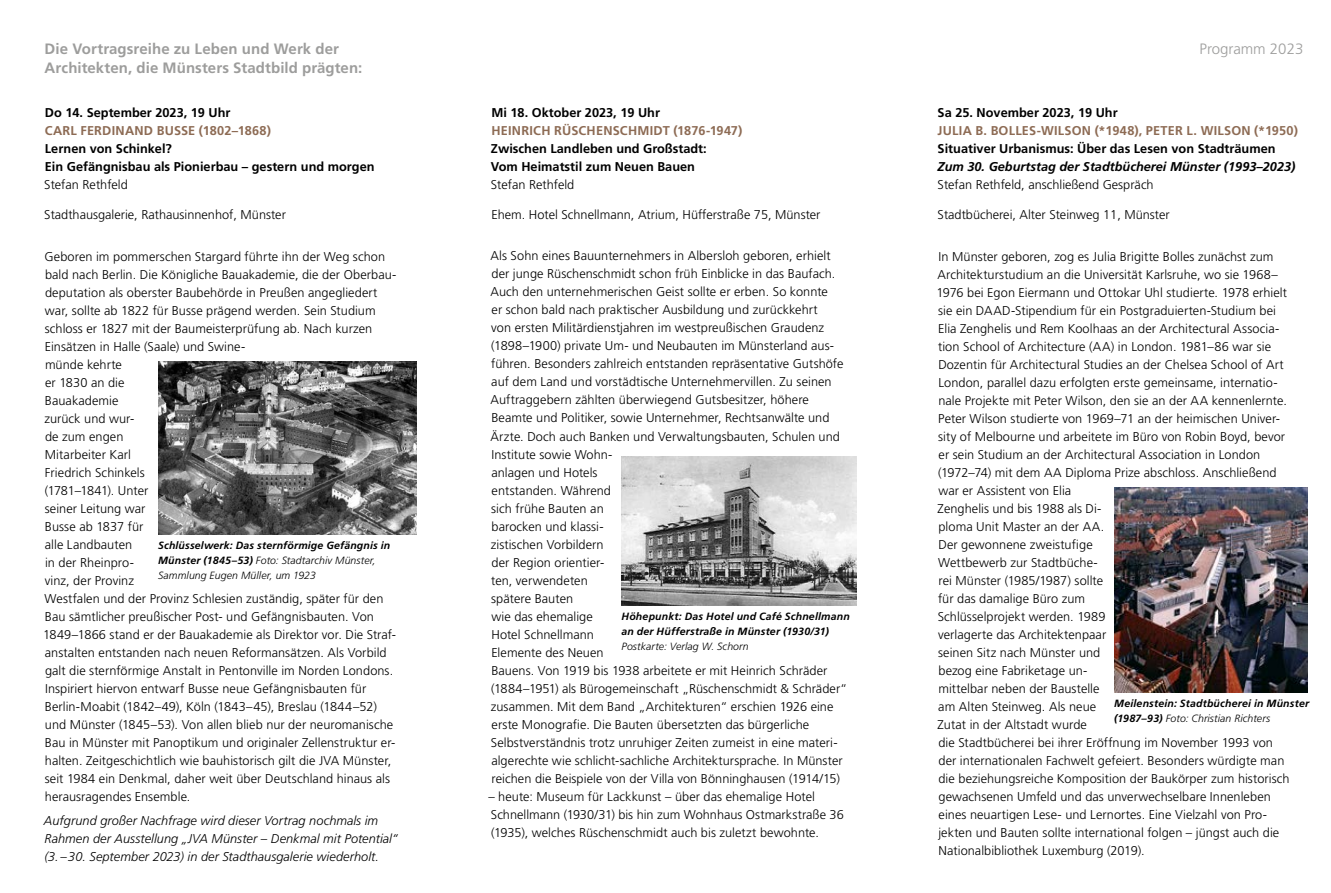
<style>
.page{position:relative;width:1331px;height:893px;background:#fff}
.page>*{position:absolute;margin:0;border:0;box-sizing:border-box;transform-origin:0 0}
.t1{font:700 15px/19.5px "Frutiger LT Std";letter-spacing:.005em;color:#9d9d9c}
.t2{font:300 15px "Frutiger LT Std";color:#9d9d9c}
.t3{font:300 12.75px/18px "Frutiger LT Std";letter-spacing:.005em;color:#000}
.t4{font:700 12.75px/18px "Frutiger LT Std";color:#000}
.t5{font:italic 300 12.75px/18px "Frutiger LT Std";letter-spacing:.005em;color:#000}
.t6{font:700 12.75px "Frutiger LT Std";letter-spacing:.015em;color:#8d6b54}
.t7{font:italic 700 12.75px "Frutiger LT Std";color:#000}
.t8{font:italic 700 10.5px/15px "Frutiger LT Std";letter-spacing:.02em;color:#000}
.t9{font:italic 300 10.5px "Frutiger LT Std";letter-spacing:.01em;color:#000}
.s1{font-weight:300}
</style>
<div class="page">
<img style="left:1114px;top:488px;width:193px;height:204px">
<img style="left:622px;top:456px;width:235px;height:150px">
<img style="left:158px;top:361px;width:259px;height:174px">
<p class="t1" style="left:45px;top:39px;width:319px">Die Vortragsreihe zu Leben und Werk der<br>Architekten, die Münsters Stadtbild prägten:</p>
<p class="t2" style="left:1199px;top:40px;width:105px">Programm 2023</p>
<p class="t4" style="left:45px;top:104px;width:187px">Do 14. September 2023, 19 Uhr</p>
<p class="t6" style="left:45px;top:123px;width:228px">CARL FERDINAND BUSSE (1802–1868)</p>
<p class="t4" style="left:45px;top:140px;width:331px">Lernen von Schinkel?<br>Ein Gefängnisbau als Pionierbau – gestern und morgen</p>
<p class="t3" style="left:44px;top:176px;width:85px">Stefan Rethfeld</p>
<p class="t3" style="left:44px;top:206px;width:243px">Stadthausgalerie, Rathausinnenhof, Münster</p>
<p class="t3" style="left:43px;top:247px;width:355px">Geboren im pommerschen Stargard führte ihn der Weg schon bald nach Berlin. Die Königliche Bauakademie, die der Oberbau&shy;deputation als oberster Baubehörde in Preußen angegliedert war, sollte ab 1822 für Busse prägend werden. Sein Studium schloss er 1827 mit der Baumeisterprüfung ab. Nach kurzen Einsätzen in Halle (Saale) und Swine-<br>münde kehrte<br>er 1830 an die<br>Bauakademie<br>zurück und wur-<br>de zum engen<br>Mitarbeiter Karl<br>Friedrich Schinkels<br>(1781–1841). Unter<br>seiner Leitung war<br>Busse ab 1837 für<br>alle Landbauten<br>in der Rheinpro-<br>vinz, der Provinz<br>Westfalen und der Provinz Schlesien zuständig, später für den Bau sämtlicher preußischer Post- und Gefängnisbauten. Von 1849–1866 stand er der Bauakademie als Direktor vor. Die Straf&shy;anstalten entstanden nach neuen Reformansätzen. Als Vorbild galt die sternförmige Anstalt in Pentonville im Norden Londons.<br>Inspiriert hiervon entwarf Busse neue Gefängnisbauten für Berlin-Moabit (1842–49), Köln (1843–45), Breslau (1844–52) und Münster (1845–53). Von allen blieb nur der neuromanische Bau in Münster mit Panoptikum und originaler Zellenstruktur er&shy;halten. Zeitgeschichtlich wie bauhistorisch gilt die JVA Münster, seit 1984 ein Denkmal, daher weit über Deutschland hinaus als herausragendes Ensemble.</p>
<p class="t5" style="left:44px;top:811px;width:355px">Aufgrund großer Nachfrage wird dieser Vortrag nochmals im<br>Rahmen der Ausstellung „JVA Münster – Denkmal mit Potential“ (3. –30. September 2023) in der Stadthausgalerie wiederholt.</p>
<p class="t8" style="left:158px;top:538px;width:234px">Schlüsselwerk: Das sternförmige Gefängnis in<br>Münster (1845–53) <span class="s1">Foto: Stadtarchiv Münster,<br>Sammlung Eugen Müller, um 1923</span></p>
<p class="t4" style="left:491px;top:104px;width:170px">Mi 18. Oktober 2023, 19 Uhr</p>
<p class="t6" style="left:491px;top:123px;width:253px">HEINRICH RÜSCHENSCHMIDT (1876-1947)</p>
<p class="t4" style="left:491px;top:140px;width:217px">Zwischen Landleben und Großstadt:<br>Vom Heimatstil zum Neuen Bauen</p>
<p class="t3" style="left:491px;top:176px;width:85px">Stefan Rethfeld</p>
<p class="t3" style="left:491px;top:206px;width:331px">Ehem. Hotel Schnellmann, Atrium, Hüfferstraße 75, Münster</p>
<p class="t3" style="left:491px;top:247px;width:358px">Als Sohn eines Bauunternehmers in Albersloh geboren, erhielt der junge Rüschenschmidt schon früh Einblicke in das Baufach.<br>Auch den unternehmerischen Geist sollte er erben. So konnte<br>er schon bald nach praktischer Ausbildung und zurückkehrt<br>von ersten Militärdienstjahren im westpreußischen Graudenz (1898–1900) private Um- und Neubauten im Münsterland aus&shy;führen. Besonders zahlreich entstanden repräsentative Gutshöfe auf dem Land und vorstädtische Unternehmervillen. Zu seinen Auftraggebern zählten überwiegend Gutsbesitzer, höhere Beamte und Politiker, sowie Unternehmer, Rechtsanwälte und Ärzte. Doch auch Banken und Verwaltungsbauten, Schulen und Institute sowie Wohn-<br>anlagen und Hotels<br>entstanden. Während<br>sich frühe Bauten an<br>barocken und klassi-<br>zistischen Vorbildern<br>der Region orientier-<br>ten, verwendeten<br>spätere Bauten<br>wie das ehemalige<br>Hotel Schnellmann<br>Elemente des Neuen<br>Bauens. Von 1919 bis 1938 arbeitete er mit Heinrich Schräder (1884–1951) als Bürogemeinschaft „Rüschenschmidt &amp; Schräder“ zusammen. Mit dem Band „Architekturen“ erschien 1926 eine erste Monografie. Die Bauten übersetzten das bürgerliche Selbstverständnis trotz unruhiger Zeiten zumeist in eine materi&shy;algerechte wie schlicht-sachliche Architektursprache. In Münster reichen die Beispiele von der Villa von Bönninghausen (1914/15)</p>
<p class="t3" style="left:488px;top:787px;width:357px">– heute: Museum für Lackkunst – über das ehemalige Hotel<br>Schnellmann (1930/31) bis hin zum Wohnhaus Ostmarkstraße 36 (1935), welches Rüschenschmidt auch bis zuletzt bewohnte.</p>
<p class="t8" style="left:622px;top:609px;width:230px">Höhepunkt: Das Hotel und Café Schnellmann an der Hüfferstraße in Münster (1930/31)</p>
<p class="t9" style="left:622px;top:641px;width:129px">Postkarte: Verlag W. Schorn</p>
<p class="t4" style="left:938px;top:104px;width:182px">Sa 25. November 2023, 19 Uhr</p>
<p class="t6" style="left:938px;top:123px;width:362px">JULIA B. BOLLES-WILSON (*1948), PETER L. WILSON (*1950)</p>
<p class="t4" style="left:938px;top:140px;width:339px">Situativer Urbanismus: Über das Lesen von Stadträumen</p>
<p class="t7" style="left:938px;top:160px;width:359px">Zum 30. Geburtstag der Stadtbücherei Münster (1993–2023)</p>
<p class="t3" style="left:938px;top:176px;width:218px">Stefan Rethfeld, anschließend Gespräch</p>
<p class="t3" style="left:938px;top:206px;width:234px">Stadtbücherei, Alter Steinweg 11, Münster</p>
<p class="t3" style="left:936px;top:247px;width:355px">In Münster geboren, zog es Julia Brigitte Bolles zunächst zum Architekturstudium an die Universität Karlsruhe, wo sie 1968– 1976 bei Egon Eiermann und Ottokar Uhl studierte. 1978 erhielt sie ein DAAD-Stipendium für ein Postgraduierten-Studium bei Elia Zenghelis und Rem Koolhaas an der Architectural Associa&shy;tion School of Architecture (AA) in London. 1981–86 war sie Dozentin für Architectural Studies an der Chelsea School of Art London, parallel dazu erfolgten erste gemeinsame, internatio&shy;nale Projekte mit Peter Wilson, den sie an der AA kennenlernte.<br>Peter Wilson studierte von 1969–71 an der heimischen Univer&shy;sity of Melbourne und arbeitete im Büro von Robin Boyd, bevor er sein Studium an der Architectural Association in London (1972–74) mit dem AA Diploma Prize abschloss. Anschließend war er Assistent von Elia<br>Zenghelis und bis 1988 als Di-<br>ploma Unit Master an der AA.<br>Der gewonnene zweistufige<br>Wettbewerb zur Stadtbüche-<br>rei Münster (1985/1987) sollte<br>für das damalige Büro zum<br>Schlüsselprojekt werden. 1989<br>verlagerte das Architektenpaar<br>seinen Sitz nach Münster und<br>bezog eine Fabriketage un-<br>mittelbar neben der Baustelle<br>am Alten Steinweg. Als neue<br>Zutat in der Altstadt wurde<br>die Stadtbücherei bei ihrer Eröffnung im November 1993 von der internationalen Fachwelt gefeiert. Besonders würdigte man die beziehungsreiche Komposition der Baukörper zum historisch gewachsenen Umfeld und das unverwechselbare Innenleben eines neuartigen Lese- und Lernortes. Eine Vielzahl von Pro&shy;jekten und Bauten sollte international folgen – jüngst auch die Nationalbibliothek Luxemburg (2019).</p>
<p class="t8" style="left:1114px;top:696px;width:197px">Meilenstein: Stadtbücherei in Münster (1987–93) <span class="s1">Foto: Christian Richters</span></p>
</div>
